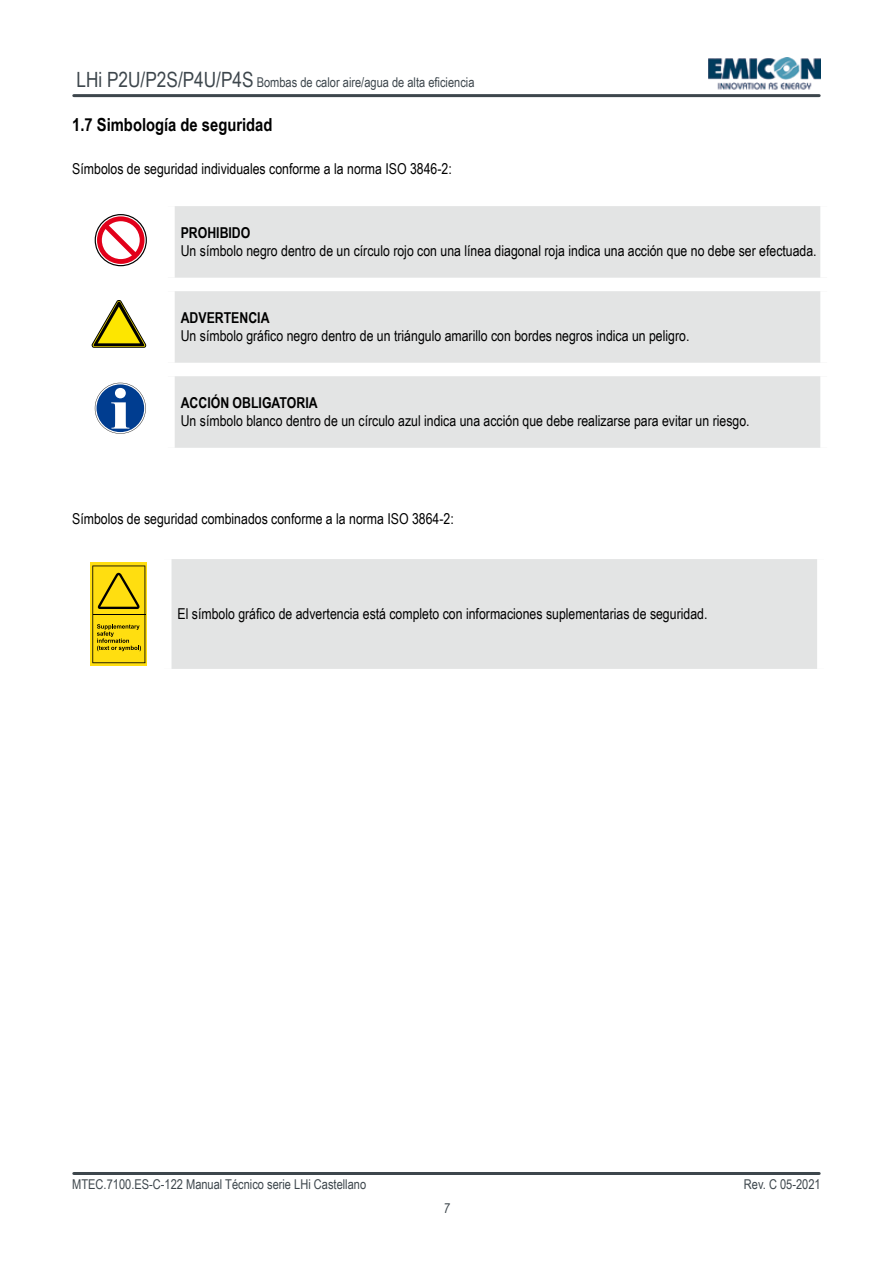
<style>
.page{position:relative;width:893px;height:1263px;background:#fff}
.page>*{position:absolute;margin:0;border:0;box-sizing:border-box;transform-origin:0 0}
.t1{font:700 18px "Arial Narrow";color:#000}
.t2{font:15px "Arial Narrow";color:#000}
.t3{font:700 15px "Arial Narrow";color:#000}
.t4{font:13.5px "Arial Narrow";color:#3d464c}
.t5{font:italic 13.5px "Arial Narrow";color:#3d464c}
.s1{font-size:21px}
</style>
<div class="page">
<hr style="left:74px;top:1172px;width:745px;height:3px;background:#3d464c">
<hr style="left:74px;top:94px;width:745px;height:3px;background:#3d464c">
<svg style="left:97px;top:216px;width:48px;height:48px"></svg>
<div style="left:95px;top:214px;width:52px;height:52px;border:1px solid #000;border-radius:50%"></div>
<svg style="left:92px;top:300px;width:54px;height:48px"></svg>
<svg style="left:95px;top:383px;width:51px;height:51px"></svg>
<svg style="left:91px;top:563px;width:56px;height:103px"></svg>
<svg style="left:92px;top:565px;width:53px;height:98px;background:#d9bc0d"></svg>
<img style="left:709px;top:58px;width:112px;height:32px">
<div style="left:175px;top:206px;width:645px;height:242px;background:#e3e4e4"></div>
<div style="left:161px;top:278px;width:673px;height:13px;background:#fff"></div>
<div style="left:161px;top:363px;width:673px;height:13px;background:#fff"></div>
<div style="left:165px;top:552px;width:659px;height:124px;background:#e3e4e4"></div>
<div style="left:158px;top:546px;width:673px;height:13px;background:#fff"></div>
<div style="left:158px;top:559px;width:14px;height:110px;background:#fff"></div>
<div style="left:817px;top:559px;width:14px;height:110px;background:#fff"></div>
<div style="left:158px;top:669px;width:673px;height:13px;background:#fff"></div>
<p class="t4" style="left:77px;top:73px;width:399px"><span class="s1">LHi P2U/P2S/P4U/P4S</span> Bombas de calor aire/agua de alta eficiencia</p>
<p class="t1" style="left:72px;top:111px;width:202px">1.7 Simbología de seguridad</p>
<p class="t2" style="left:72px;top:158px;width:381px">Símbolos de seguridad individuales conforme a la norma ISO 3846-2:</p>
<p class="t3" style="left:181px;top:222px;width:71px">PROHIBIDO</p>
<p class="t2" style="left:181px;top:240px;width:637px">Un símbolo negro dentro de un círculo rojo con una línea diagonal roja indica una acción que no debe ser efectuada.</p>
<p class="t3" style="left:181px;top:307px;width:90px">ADVERTENCIA</p>
<p class="t2" style="left:181px;top:325px;width:510px">Un símbolo gráfico negro dentro de un triángulo amarillo con bordes negros indica un peligro.</p>
<p class="t3" style="left:181px;top:392px;width:138px">ACCIÓN OBLIGATORIA</p>
<p class="t2" style="left:181px;top:410px;width:570px">Un símbolo blanco dentro de un círculo azul indica una acción que debe realizarse para evitar un riesgo.</p>
<p class="t2" style="left:72px;top:508px;width:383px">Símbolos de seguridad combinados conforme a la norma ISO 3864-2:</p>
<p class="t2" style="left:178px;top:603px;width:531px">El símbolo gráfico de advertencia está completo con informaciones suplementarias de seguridad.</p>
<p class="t4" style="left:72px;top:1174px;width:295px">MTEC.7100.ES-C-122 Manual Técnico serie LHi Castellano</p>
<p class="t5" style="left:443px;top:1199px;width:8px">7</p>
<p class="t4" style="left:744px;top:1174px;width:78px">Rev. C 05-2021</p>
</div>
